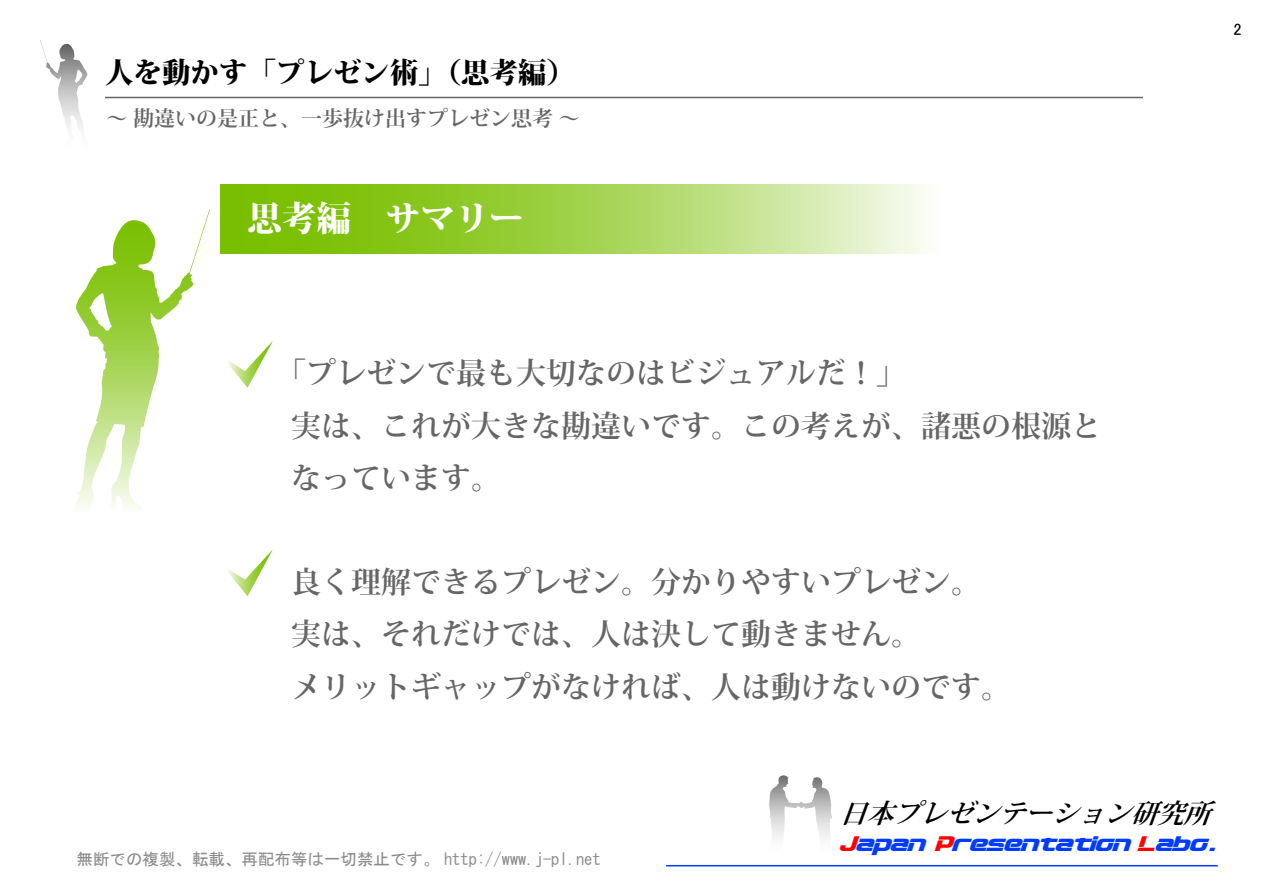
<style>
.page{position:relative;width:1263px;height:893px;background:#fff}
.page>*{position:absolute;margin:0;border:0;box-sizing:border-box;transform-origin:0 0}
.t1{font:800 34.5px "Koz Min Pro";color:#fff}
.t2{font:700 30px/52.5px "Koz Min Pro";color:#666}
.t3{font:800 28.5px "Koz Min Pro";color:#000}
.t4{font:italic 700 26.4px "Koz Min Pro";color:#000}
.t5{font:700 21px "Koz Min Pro";color:#666}
.t6{font:21px "D3 Circuitism Oblique";color:#003cff}
.t7{font:16.5px "MS Gothic";color:#8c8c8c}
.t8{font:16.5px "MSP Gothic";color:#000}
.s1{color:#f00}
</style>
<div class="page">
<svg style="left:220px;top:185px;width:706px;height:69px;background:#a7d559"></svg>
<hr style="left:105px;top:97px;width:1038px;height:1px;background:#666">
<svg style="left:40px;top:40px;width:48px;height:90px"></svg>
<svg style="left:74px;top:209px;width:136px;height:299px"></svg>
<svg style="left:228px;top:549px;width:45px;height:47px"></svg>
<svg style="left:228px;top:341px;width:45px;height:47px"></svg>
<svg style="left:769px;top:775px;width:28px;height:63px"></svg>
<hr style="left:666px;top:865px;width:552px;height:1px;background:#003cff">
<p class="t3" style="left:105px;top:51px;width:472px">人を動かす「プレゼン術」（思考編）</p>
<p class="t5" style="left:106px;top:103px;width:475px">～ 勘違いの是正と、一歩抜け出すプレゼン思考 ～</p>
<p class="t1" style="left:248px;top:193px;width:278px">思考編　サマリー</p>
<p class="t8" style="left:1233px;top:21px;width:10px">2</p>
<p class="t2" style="left:291px;top:346px;width:812px;text-indent:-15px">「プレゼンで最も大切なのはビジュアルだ！」<br>実は、これが大きな勘違いです。この考えが、諸悪の根源となっています。</p>
<p class="t2" style="left:291px;top:554px;width:722px">良く理解できるプレゼン。分かりやすいプレゼン。実は、それだけでは、人は決して動きません。<br>メリットギャップがなければ、人は動けないのです。</p>
<p class="t7" style="left:76px;top:851px;width:526px">無断での複製、転載、再配布等は一切禁止です。 http://www.j-pl.net</p>
<p class="t4" style="left:840px;top:794px;width:385px">日本プレゼンテーション研究所</p>
<p class="t6" style="left:839px;top:833px;width:380px"><span class="s1">J</span>apan <span class="s1">P</span>resentation <span class="s1">L</span>abo.</p>
</div>
